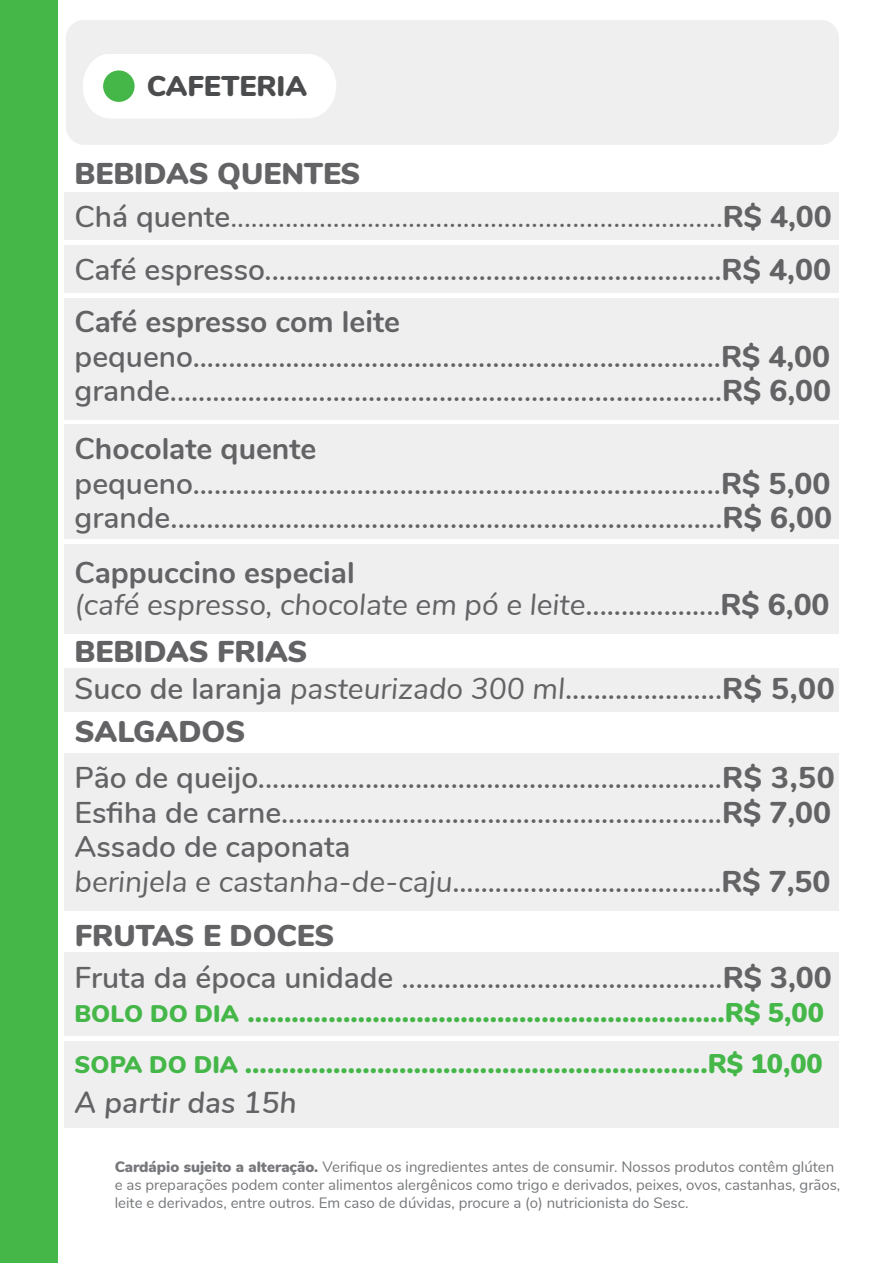
<style>
.page{position:relative;width:893px;height:1263px;background:#fff}
.page>*{position:absolute;margin:0;border:0;box-sizing:border-box;transform-origin:0 0}
.t1{font:600 30px/34.5px "Nunito";color:#636366}
.t2{font:italic 30px/31.5px "Nunito";color:#636366}
.t3{font:900 30px "Nunito";color:#636366}
.t4{font:italic 600 30px "Nunito";color:#636366}
.t5{font:900 28.5px "Nunito";color:#4b4c4d}
.t6{font:900 27px/50.8px "Nunito";color:#45b749}
.t7{font:15px/18px "Nunito";color:#76787b}
.s1{font-weight:400}
.s2{font-weight:800}
.s3{font-weight:700}
.s4{font-weight:700;font-style:normal}
.s5{font-weight:600;font-style:normal}
.s6{font-weight:800;font-style:normal}
.s7{font-weight:400;font-style:italic}
.s8{font-size:24px}
.s9{font-weight:900}
</style>
<div class="page">
<div style="left:66px;top:20px;width:773px;height:125px;background:#efeff0;border-radius:18px"></div>
<div style="left:0;top:0;width:57px;height:1263px;background:#45b749"></div>
<div style="left:64px;top:192px;width:775px;height:48px;background:#efeff0"></div>
<div style="left:64px;top:245px;width:775px;height:48px;background:#efeff0"></div>
<div style="left:64px;top:298px;width:775px;height:122px;background:#efeff0"></div>
<div style="left:64px;top:425px;width:775px;height:114px;background:#efeff0"></div>
<div style="left:64px;top:545px;width:775px;height:89px;background:#efeff0"></div>
<div style="left:64px;top:669px;width:775px;height:43px;background:#efeff0"></div>
<div style="left:64px;top:753px;width:775px;height:158px;background:#efeff0"></div>
<div style="left:64px;top:952px;width:775px;height:84px;background:#efeff0"></div>
<div style="left:64px;top:1042px;width:775px;height:86px;background:#efeff0"></div>
<div style="left:83px;top:54px;width:253px;height:64px;background:#fff"></div>
<div style="left:103px;top:70px;width:32px;height:32px;background:#45b749;border-radius:50%"></div>
<p class="t5" style="left:147px;top:65px;width:162px">CAFETERIA</p>
<p class="t3" style="left:75px;top:152px;width:287px">BEBIDAS QUENTES</p>
<p class="t1" style="left:75px;top:189px;width:759px;line-height:52.5px;text-align:justify">Chá quente<span class="s1">........................................................................</span><span class="s2">R$ 4,00<br></span>Café espresso................................................................<span class="s2">R$ 4,00<br></span><span class="s3">Café espresso com leite</span></p>
<p class="t1" style="left:75px;top:337px;width:758px">pequeno..........................................................................<span class="s2">R$ 4,00 </span>grande..............................................................................<span class="s2">R$ 6,00</span></p>
<p class="t1" style="left:75px;top:430px;width:759px"><span class="s3">Chocolate quente </span>pequeno..........................................................................<span class="s2">R$ 5,00 </span>grande.............................................................................<span class="s2">R$ 6,00</span></p>
<p class="t2" style="left:75px;top:555px;width:756px"><span class="s4">Cappuccino especial<br></span>(café espresso, chocolate em pó e leite<span class="s5">...................</span><span class="s6">R$ 6,00</span></p>
<p class="t3" style="left:75px;top:629px;width:234px">BEBIDAS FRIAS</p>
<p class="t1" style="left:75px;top:670px;width:761px">Suco de laranja <span class="s7">pasteurizado 300 ml</span>......................<span class="s2">R$ 5,00</span></p>
<p class="t3" style="left:75px;top:710px;width:172px">SALGADOS</p>
<p class="t1" style="left:75px;top:759px;width:762px">Pão de queijo.................................................................<span class="s2">R$ 3,50<br></span>Esfiha de carne..............................................................<span class="s2">R$ 7,00<br></span>Assado de caponata<br><span class="s7">berinjela e castanha-de-caju</span>......................................<span class="s2">R$ 7,50</span></p>
<p class="t3" style="left:75px;top:913px;width:261px">FRUTAS E DOCES</p>
<p class="t1" style="left:75px;top:958px;width:759px">Fruta da época unidade .............................................<span class="s2">R$ 3,00</span></p>
<p class="t6" style="left:75px;top:986px;width:751px"><span class="s8">BOLO DO DIA</span> .................................................................R$ 5,00<br><span class="s8">SOPA DO DIA</span> ...............................................................R$ 10,00</p>
<p class="t4" style="left:75px;top:1080px;width:224px">A partir das 15h</p>
<p class="t7" style="left:115px;top:1157px;width:727px"><span class="s9">Cardápio sujeito a alteração.</span> Verifique os ingredientes antes de consumir. Nossos produtos contêm glúten e as preparações podem conter alimentos alergênicos como trigo e derivados, peixes, ovos, castanhas, grãos, leite e derivados, entre outros. Em caso de dúvidas, procure a (o) nutricionista do Sesc.</p>
</div>
